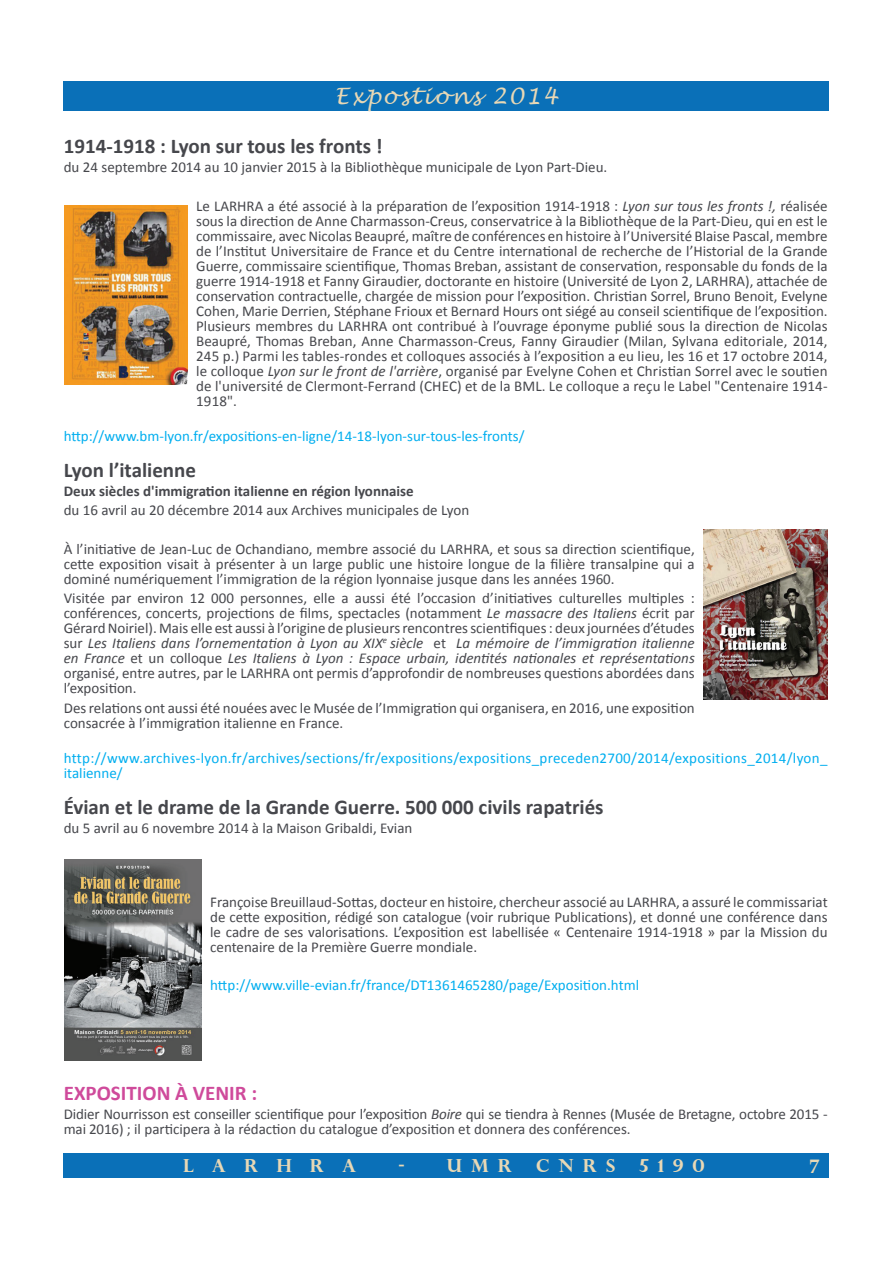
<style>
.page{position:relative;width:893px;height:1263px;background:#fff}
.page>*{position:absolute;margin:0;border:0;box-sizing:border-box;transform-origin:0 0}
.t1{font:italic 22.5px "Lucida Handwriting";letter-spacing:.08em;color:#e8d8b5}
.t2{font:700 21px "Calibri";color:#46474c}
.t3{font:700 21px "Calibri";color:#cf4a9b}
.t4{font:700 19.5px "Book Antiqua";color:#e8d8b5}
.t5{font:700 18px "Perpetua Titling";letter-spacing:.5em;color:#e8d8b5}
.t6{font:15px/15px "Calibri";color:#46474c;text-align:justify}
.t7{font:15px/15px "Calibri";letter-spacing:.005em;color:#00aeef}
.t8{font:700 15px "Calibri";color:#46474c}
.s1{font-style:italic}
</style>
<div class="page">
<div style="left:64px;top:81px;width:765px;height:30px;background:#0a70b8"></div>
<img style="left:64px;top:206px;width:124px;height:178px">
<img style="left:65px;top:859px;width:137px;height:201px">
<img style="left:703px;top:529px;width:124px;height:170px">
<div style="left:63px;top:1154px;width:765px;height:24px;background:#0a70b8"></div>
<h1 class="t1" style="left:335px;top:83px;width:225px">Expostions 2014</h1>
<h2 class="t2" style="left:64px;top:133px;width:320px">1914-1918 : Lyon sur tous les fronts !</h2>
<p class="t6" style="left:64px;top:160px;width:545px">du 24 septembre 2014 au 10 janvier 2015 à la Bibliothèque municipale de Lyon Part-Dieu.</p>
<p class="t6" style="left:196px;top:199px;width:633px">Le LARHRA a été associé à la préparation de l’exposition 1914-1918 : <span class="s1">Lyon sur tous les fronts !,</span> réalisée sous la direction de Anne Charmasson-Creus, conservatrice à la Bibliothèque de la Part-Dieu, qui en est le commissaire, avec Nicolas Beaupré, maître de conférences en histoire à l’Université Blaise Pascal, membre de l’Institut Universitaire de France et du Centre international de recherche de l’Historial de la Grande Guerre, commissaire scientifique, Thomas Breban, assistant de conservation, responsable du fonds de la guerre 1914-1918 et Fanny Giraudier, doctorante en histoire (Université de Lyon 2, LARHRA), attachée de conservation contractuelle, chargée de mission pour l’exposition. Christian Sorrel, Bruno Benoit, Evelyne Cohen, Marie Derrien, Stéphane Frioux et Bernard Hours ont siégé au conseil scientifique de l’exposition.<br>Plusieurs membres du LARHRA ont contribué à l’ouvrage éponyme publié sous la direction de Nicolas Beaupré, Thomas Breban, Anne Charmasson-Creus, Fanny Giraudier (Milan, Sylvana editoriale, 2014, 245 p.) Parmi les tables-rondes et colloques associés à l’exposition a eu lieu, les 16 et 17 octobre 2014, le colloque <span class="s1">Lyon sur le front de l'arrière</span>, organisé par Evelyne Cohen et Christian Sorrel avec le soutien de l'université de Clermont-Ferrand (CHEC) et de la BML. Le colloque a reçu le Label "Centenaire 1914- 1918".</p>
<p class="t7" style="left:64px;top:429px;width:462px">http://www.bm-lyon.fr/expositions-en-ligne/14-18-lyon-sur-tous-les-fronts/</p>
<h2 class="t2" style="left:64px;top:457px;width:134px">Lyon l’italienne</h2>
<p class="t8" style="left:64px;top:482px;width:351px">Deux siècles d'immigration italienne en région lyonnaise</p>
<p class="t6" style="left:64px;top:503px;width:407px">du 16 avril au 20 décembre 2014 aux Archives municipales de Lyon</p>
<p class="t6" style="left:64px;top:542px;width:633px">À l’initiative de Jean-Luc de Ochandiano, membre associé du LARHRA, et sous sa direction scientifique, cette exposition visait à présenter à un large public une histoire longue de la filière transalpine qui a dominé numériquement l’immigration de la région lyonnaise jusque dans les années 1960.</p>
<p class="t6" style="left:64px;top:591px;width:633px">Visitée par environ 12 000 personnes, elle a aussi été l’occasion d’initiatives culturelles multiples : conférences, concerts, projections de films, spectacles (notamment <span class="s1">Le massacre des Italiens</span> écrit par GérardNoiriel). Mais elle est aussi à l’origine de plusieursrencontresscientifiques: deux journées d’études sur <span class="s1">Les Italiens dans l’ornementation à Lyon au XIX</span><sup>e</sup> <span class="s1">siècle</span> et <span class="s1">La mémoire de l’immigration italienne en France</span> et un colloque <span class="s1">Les Italiens à Lyon : Espace urbain, identités nationales et représentations </span>organisé, entre autres, par le LARHRA ont permis d’approfondir de nombreuses questions abordées dans l’exposition.</p>
<p class="t6" style="left:64px;top:700px;width:632px">Des relations ont aussi été nouées avec le Musée de l’Immigration qui organisera, en 2016, une exposition consacrée à l’immigration italienne en France.</p>
<p class="t7" style="left:64px;top:751px;width:765px">http://www.archives-lyon.fr/archives/sections/fr/expositions/expositions_preceden2700/2014/expositions_2014/lyon_ italienne/</p>
<h2 class="t2" style="left:64px;top:793px;width:541px">Évian et le drame de la Grande Guerre. 500 000 civils rapatriés</h2>
<p class="t6" style="left:64px;top:820px;width:350px">du 5 avril au 6 novembre 2014 à la Maison Gribaldi, Evian</p>
<p class="t6" style="left:210px;top:894px;width:619px">Françoise Breuillaud-Sottas, docteur en histoire, chercheur associé au LARHRA, a assuré le commissariat de cette exposition, rédigé son catalogue (voir rubrique Publications), et donné une conférence dans le cadre de ses valorisations. L’exposition est labellisée « Centenaire 1914-1918 » par la Mission du centenaire de la Première Guerre mondiale.</p>
<p class="t7" style="left:210px;top:978px;width:430px">http://www.ville-evian.fr/france/DT1361465280/page/Exposition.html</p>
<h2 class="t3" style="left:64px;top:1079px;width:195px">EXPOSITION À VENIR :</h2>
<p class="t6" style="left:64px;top:1107px;width:765px">Didier Nourrisson est conseiller scientifique pour l’exposition <span class="s1">Boire</span> qui se tiendra à Rennes (Musée de Bretagne, octobre 2015 - mai 2016) ; il participera à la rédaction du catalogue d’exposition et donnera des conférences.</p>
<p class="t5" style="left:183px;top:1155px;width:175px">LARHRA</p>
<p class="t5" style="left:399px;top:1155px;width:115px">- UMR</p>
<p class="t5" style="left:536px;top:1155px;width:80px">CNRS</p>
<p class="t5" style="left:639px;top:1155px;width:67px">5190</p>
<h3 class="t4" style="left:809px;top:1153px;width:11px">7</h3>
</div>
